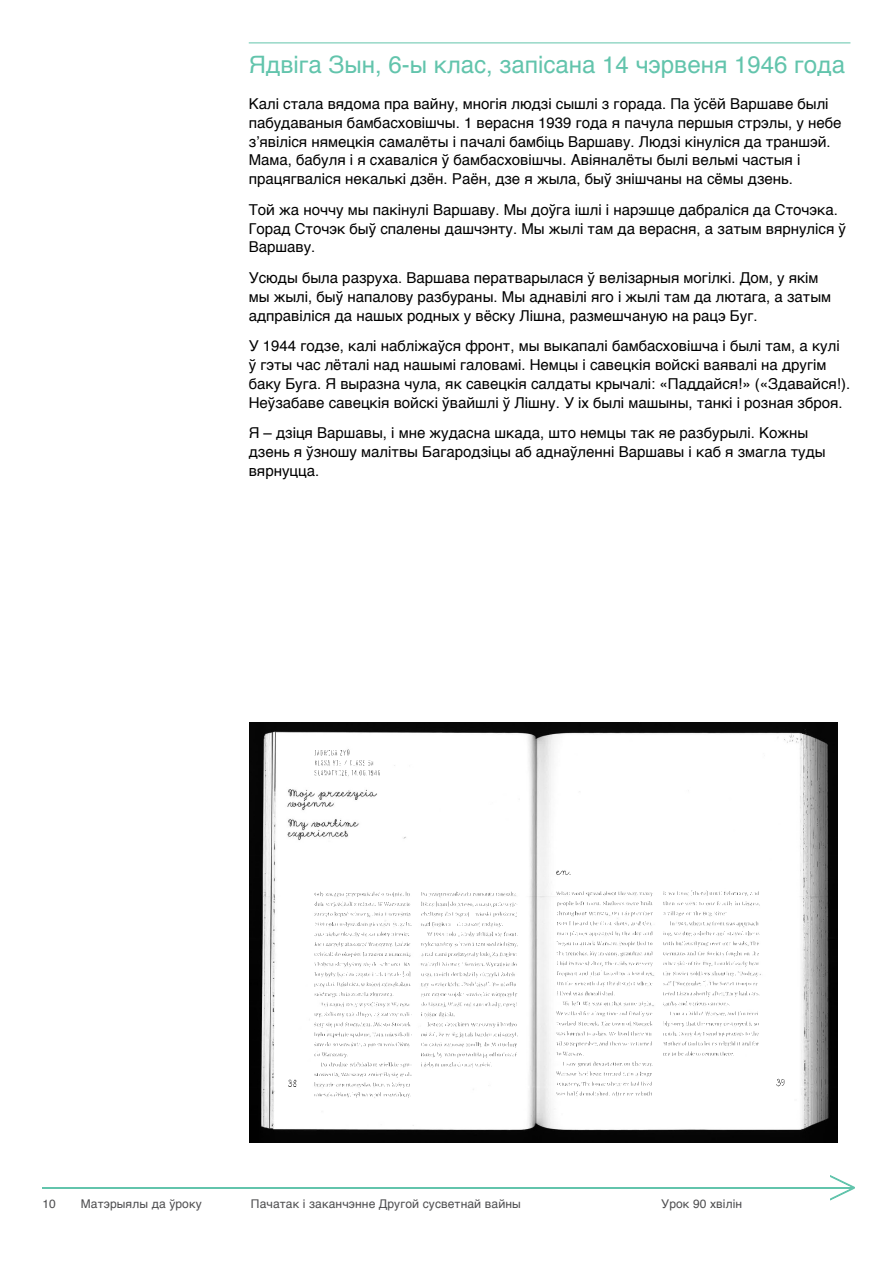
<style>
.page{position:relative;width:893px;height:1263px;background:#fff}
.page>*{position:absolute;margin:0;border:0;box-sizing:border-box;transform-origin:0 0}
.t1{font:24px "Helvetica";color:#62c4ac}
.t2{font:15px/18.8px "Helvetica";color:#000}
.t3{font:12px "Helvetica";letter-spacing:.01em;color:#4d4d4f}
</style>
<div class="page">
<hr style="left:43px;top:1187px;width:811px;height:1px;background:#62c4ac">
<svg style="left:829px;top:1175px;width:26px;height:26px"></svg>
<hr style="left:249px;top:43px;width:601px;height:1px;background:#62c4ac">
<img style="left:249px;top:723px;width:589px;height:419px">
<img style="left:289px;top:871px;width:496px;height:215px">
<img style="left:314px;top:751px;width:447px;height:347px">
<h1 class="t1" style="left:249px;top:46px;width:598px">Ядвіга Зын, 6-ы клас, запісана 14 чэрвеня 1946 года</h1>
<p class="t2" style="left:249px;top:95px;width:594px">Калі стала вядома пра вайну, многія людзі сышлі з горада. Па ўсёй Варшаве былі пабудаваныя бамбасховішчы. 1 верасня 1939 года я пачула першыя стрэлы, у небе з’явіліся нямецкія самалёты і пачалі бамбіць Варшаву. Людзі кінуліся да траншэй.<br>Мама, бабуля і я схаваліся ў бамбасховішчы. Авіяналёты былі вельмі частыя і працягваліся некалькі дзён. Раён, дзе я жыла, быў знішчаны на сёмы дзень.</p>
<p class="t2" style="left:249px;top:201px;width:599px">Той жа ноччу мы пакінулі Варшаву. Мы доўга ішлі і нарэшце дабраліся да Сточэка.<br>Горад Сточэк быў спалены дашчэнту. Мы жылі там да верасня, а затым вярнуліся ў<br>Варшаву.</p>
<p class="t2" style="left:249px;top:269px;width:584px">Усюды была разруха. Варшава ператварылася ў велізарныя могілкі. Дом, у якім мы жылі, быў напалову разбураны. Мы аднавілі яго і жылі там да лютага, а затым адправіліся да нашых родных у вёску Лішна, размешчаную на рацэ Буг.</p>
<p class="t2" style="left:249px;top:337px;width:603px">У 1944 годзе, калі набліжаўся фронт, мы выкапалі бамбасховішча і былі там, а кулі ў гэты час лёталі над нашымі галовамі. Немцы і савецкія войскі ваявалі на другім баку Буга. Я выразна чула, як савецкія салдаты крычалі: «Паддайся!» («Здавайся!).<br>Неўзабаве савецкія войскі ўвайшлі ў Лішну. У іх былі машыны, танкі і розная зброя.</p>
<p class="t2" style="left:249px;top:424px;width:578px">Я – дзіця Варшавы, і мне жудасна шкада, што немцы так яе разбурылі. Кожны дзень я ўзношу малітвы Багародзіцы аб аднаўленні Варшавы і каб я змагла туды вярнуцца.</p>
<p class="t3" style="left:43px;top:1195px;width:15px">10</p>
<p class="t3" style="left:81px;top:1195px;width:122px">Матэрыялы да ўроку</p>
<p class="t3" style="left:251px;top:1195px;width:272px">Пачатак і заканчэнне Другой сусветнай вайны</p>
<p class="t3" style="left:661px;top:1195px;width:82px">Урок 90 хвілін</p>
</div>
